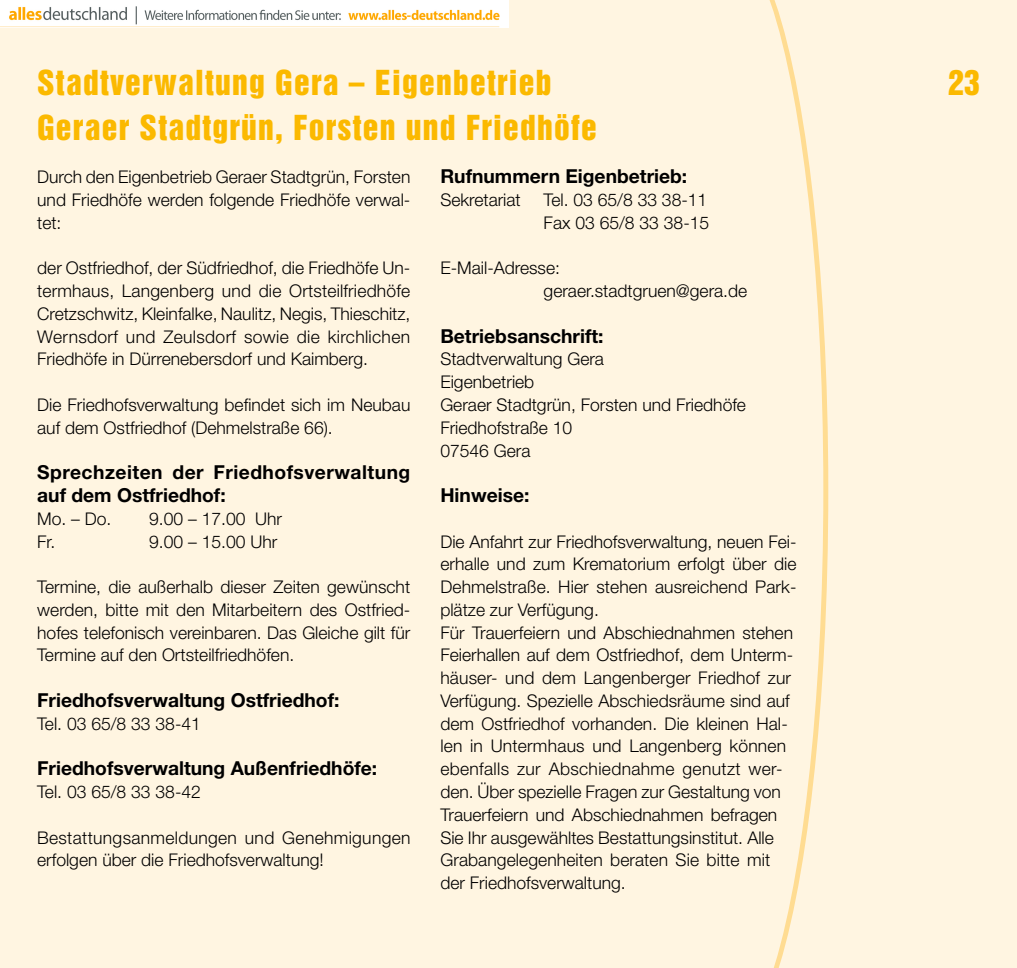
<style>
.page{position:relative;width:1017px;height:968px;background:#fff}
.page>*{position:absolute;margin:0;border:0;box-sizing:border-box;transform-origin:0 0}
.t1{font:31.5px/45.5px "Helvetica Inserat";letter-spacing:.04em;color:#fbb900}
.t2{font:700 19.25px "Helvetica Neue";color:#000}
.t3{font:700 19.25px/22.8px "Helvetica Neue";letter-spacing:.025em;color:#000}
.t4{font:300 17.5px/22.8px "Helvetica Neue";color:#000}
.t5{font:300 17.5px/22.8px "Helvetica Neue";letter-spacing:.02em;color:#000}
</style>
<div class="page">
<div style="left:0;top:0;width:1017px;height:967px;background:#fff5e1"></div>
<svg style="left:769px;top:0;width:59px;height:967px"></svg>
<img style="left:0;top:0;width:508px;height:27px">
<h1 class="t1" style="left:37px;top:60px;width:561px">Stadtverwaltung Gera – Eigenbetrieb<br>Geraer Stadtgrün, Forsten und Friedhöfe</h1>
<p class="t4" style="left:37px;top:165px;width:375px;text-align:justify">Durch den Eigenbetrieb Geraer Stadtgrün, Forsten und Friedhöfe werden folgende Friedhöfe verwal&shy;tet:</p>
<p class="t4" style="left:37px;top:256px;width:375px;text-align:justify">der Ostfriedhof, der Südfriedhof, die Friedhöfe Un&shy;termhaus, Langenberg und die Ortsteilfriedhöfe Cretzschwitz, Kleinfalke, Naulitz, Negis, Thieschitz, Wernsdorf und Zeulsdorf sowie die kirchlichen Friedhöfe in Dürrenebersdorf und Kaimberg.</p>
<p class="t4" style="left:37px;top:393px;width:375px">Die Friedhofsverwaltung befindet sich im Neubau auf dem Ostfriedhof (Dehmelstraße 66).</p>
<p class="t3" style="left:37px;top:460px;width:375px">Sprechzeiten der Friedhofsverwaltung auf dem Ostfriedhof:</p>
<p class="t4" style="left:37px;top:506px;width:76px">Mo. – Do.</p>
<p class="t4" style="left:149px;top:506px;width:134px">9.00 – 17.00 Uhr</p>
<p class="t4" style="left:37px;top:529px;width:20px">Fr.</p>
<p class="t4" style="left:149px;top:529px;width:130px">9.00 – 15.00 Uhr</p>
<p class="t4" style="left:37px;top:575px;width:375px;text-align:justify">Termine, die außerhalb dieser Zeiten gewünscht werden, bitte mit den Mitarbeitern des Ostfried&shy;hofes telefonisch vereinbaren. Das Gleiche gilt für Termine auf den Ortsteilfriedhöfen.</p>
<p class="t2" style="left:37px;top:688px;width:304px">Friedhofsverwaltung Ostfriedhof:</p>
<p class="t4" style="left:37px;top:711px;width:165px">Tel. 03 65/8 33 38-41</p>
<p class="t2" style="left:37px;top:756px;width:342px">Friedhofsverwaltung Außenfriedhöfe:</p>
<p class="t4" style="left:37px;top:779px;width:165px">Tel. 03 65/8 33 38-42</p>
<p class="t5" style="left:37px;top:825px;width:375px">Bestattungsanmeldungen und Genehmigungen erfolgen über die Friedhofsverwaltung!</p>
<p class="t2" style="left:440px;top:164px;width:248px">Rufnummern Eigenbetrieb:</p>
<p class="t4" style="left:440px;top:188px;width:82px">Sekretariat</p>
<p class="t4" style="left:544px;top:188px;width:167px">Tel. 03 65/8 33 38-11<br>Fax 03 65/8 33 38-15</p>
<p class="t4" style="left:544px;top:256px;width:205px;text-indent:-103px">E-Mail-Adresse: geraer.stadtgruen@gera.de</p>
<p class="t2" style="left:440px;top:324px;width:165px">Betriebsanschrift:</p>
<p class="t4" style="left:440px;top:347px;width:307px">Stadtverwaltung Gera<br>Eigenbetrieb<br>Geraer Stadtgrün, Forsten und Friedhöfe<br>Friedhofstraße 10<br>07546 Gera</p>
<p class="t2" style="left:440px;top:483px;width:91px">Hinweise:</p>
<p class="t4" style="left:440px;top:529px;width:358px">Die Anfahrt zur Friedhofsverwaltung, neuen Fei&shy;erhalle und zum Krematorium erfolgt über die Dehmelstraße. Hier stehen ausreichend Park&shy;plätze zur Verfügung.<br>Für Trauerfeiern und Abschiednahmen stehen Feierhallen auf dem Ostfriedhof, dem Unterm&shy;häuser- und dem Langenberger Friedhof zur Verfügung. Spezielle Abschiedsräume sind auf dem Ostfriedhof vorhanden. Die kleinen Hal&shy;len in Untermhaus und Langenberg können ebenfalls zur Abschiednahme genutzt wer&shy;den. Über spezielle Fragen zur Gestaltung von Trauerfeiern und Abschiednahmen befragen Sie Ihr ausgewähltes Bestattungsinstitut. Alle Grabangelegenheiten beraten Sie bitte mit der Friedhofsverwaltung.</p>
<h1 class="t1" style="left:948px;top:60px;width:16px">23</h1>
</div>
